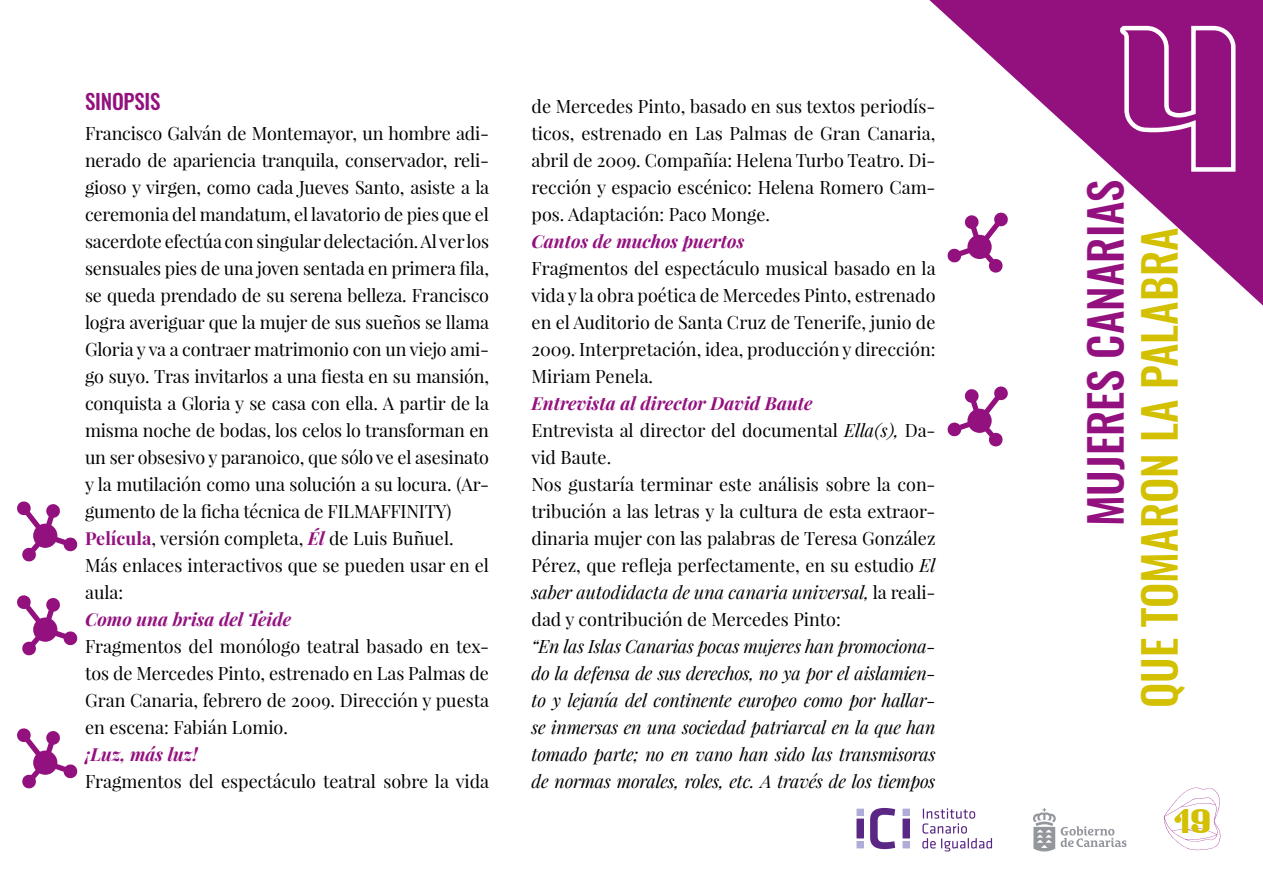
<style>
.page{position:relative;width:1263px;height:893px;background:#fff}
.page>*{position:absolute;margin:0;border:0;box-sizing:border-box;transform-origin:0 0}
.t1{font:500 45px "Oswald";color:#d3c000}
.t2{font:500 45px "Oswald";color:#93117e}
.t3{font:38.4px "Zoikabold";color:#d3c000}
.t4{font:500 21px "Oswald";letter-spacing:-.01em;color:#93117e}
.t5{font:18px/27px "Playfair Display";letter-spacing:-.01em;color:#000;text-align:justify}
.t6{font:italic 18px/27px "Playfair Display";letter-spacing:-.015em;color:#000;text-align:justify}
.t7{font:italic 700 18px "Playfair Display";color:#93117e}
.s1{font-weight:700;color:#93117e}
.s2{font-weight:700;font-style:italic;color:#93117e}
.s3{font-style:italic}
</style>
<div class="page">
<svg style="left:929px;top:0;width:334px;height:306px"></svg>
<svg style="left:1164px;top:788px;width:56px;height:62px"></svg>
<svg style="left:856px;top:808px;width:136px;height:43px"></svg>
<svg style="left:1033px;top:808px;width:93px;height:43px"></svg>
<svg style="left:1118px;top:23px;width:120px;height:151px;background:#a33591"></svg>
<svg style="left:947px;top:213px;width:61px;height:60px"></svg>
<svg style="left:947px;top:386px;width:61px;height:60px"></svg>
<svg style="left:17px;top:595px;width:60px;height:60px"></svg>
<svg style="left:17px;top:501px;width:60px;height:60px"></svg>
<svg style="left:17px;top:728px;width:60px;height:60px"></svg>
<p class="t4" style="left:85px;top:91px;width:77px">SINOPSIS</p>
<p class="t5" style="left:85px;top:119px;width:406px;text-align:left">Francisco Galván de Montemayor, un hombre adi&shy;nerado de apariencia tranquila, conservador, reli&shy;gioso y virgen, como cada Jueves Santo, asiste a la ceremonia del mandatum, el lavatorio de pies que el sacerdote efectúa con singular delectación. Al ver los sensuales pies de una joven sentada en primera fila, se queda prendado de su serena belleza. Francisco logra averiguar que la mujer de sus sueños se llama Gloria y va a contraer matrimonio con un viejo ami&shy;go suyo. Tras invitarlos a una fiesta en su mansión, conquista a Gloria y se casa con ella. A partir de la misma noche de bodas, los celos lo transforman en un ser obsesivo y paranoico, que sólo ve el asesinato y la mutilación como una solución a su locura. (Ar&shy;gumento de la ficha técnica de FILMAFFINITY)<br><span class="s1">Película</span>, versión completa, <span class="s2">Él</span> de Luis Buñuel.<br>Más enlaces interactivos que se pueden usar en el aula:</p>
<p class="t7" style="left:85px;top:607px;width:208px">Como una brisa del Teide</p>
<p class="t5" style="left:85px;top:632px;width:406px">Fragmentos del monólogo teatral basado en tex&shy;tos de Mercedes Pinto, estrenado en Las Palmas de Gran Canaria, febrero de 2009. Dirección y puesta en escena: Fabián Lomio.</p>
<p class="t7" style="left:85px;top:742px;width:114px">¡Luz, más luz!</p>
<p class="t5" style="left:85px;top:767px;width:406px">Fragmentos del espectáculo teatral sobre la vida</p>
<p class="t5" style="left:531px;top:92px;width:405px">de Mercedes Pinto, basado en sus textos periodís&shy;ticos, estrenado en Las Palmas de Gran Canaria, abril de 2009. Compañía: Helena Turbo Teatro. Di&shy;rección y espacio escénico: Helena Romero Cam&shy;pos. Adaptación: Paco Monge.</p>
<p class="t7" style="left:531px;top:229px;width:214px">Cantos de muchos puertos</p>
<p class="t5" style="left:531px;top:254px;width:406px">Fragmentos del espectáculo musical basado en la vida y la obra poética de Mercedes Pinto, estrenado en el Auditorio de Santa Cruz de Tenerife, junio de 2009. Interpretación, idea, producción y dirección:<br>Miriam Penela.</p>
<p class="t5" style="left:531px;top:389px;width:405px;text-align:left"><span class="s2">Entrevista al director David Baute<br></span>Entrevista al director del documental <span class="s3">Ella(s),</span> Da&shy;vid Baute.<br>Nos gustaría terminar este análisis sobre la con&shy;tribución a las letras y la cultura de esta extraor&shy;dinaria mujer con las palabras de Teresa González Pérez, que refleja perfectamente, en su estudio <span class="s3">El saber autodidacta de una canaria universal,</span> la reali&shy;dad y contribución de Mercedes Pinto:</p>
<p class="t6" style="left:531px;top:632px;width:406px">“En las Islas Canarias pocas mujeres han promociona&shy;do la defensa de sus derechos, no ya por el aislamien&shy;to y lejanía del continente europeo como por hallar&shy;se inmersas en una sociedad patriarcal en la que han tomado parte; no en vano han sido las transmisoras de normas morales, roles, etc. A través de los tiempos</p>
<h1 class="t2" style="left:1082px;top:526px;width:345px;rotate:-90deg">Mujeres canarias</h1>
<h1 class="t1" style="left:1136px;top:708px;width:479px;rotate:-90deg">quetomaronlapalabra</h1>
<h2 class="t3" style="left:1173px;top:800px;width:40px">19</h2>
</div>
